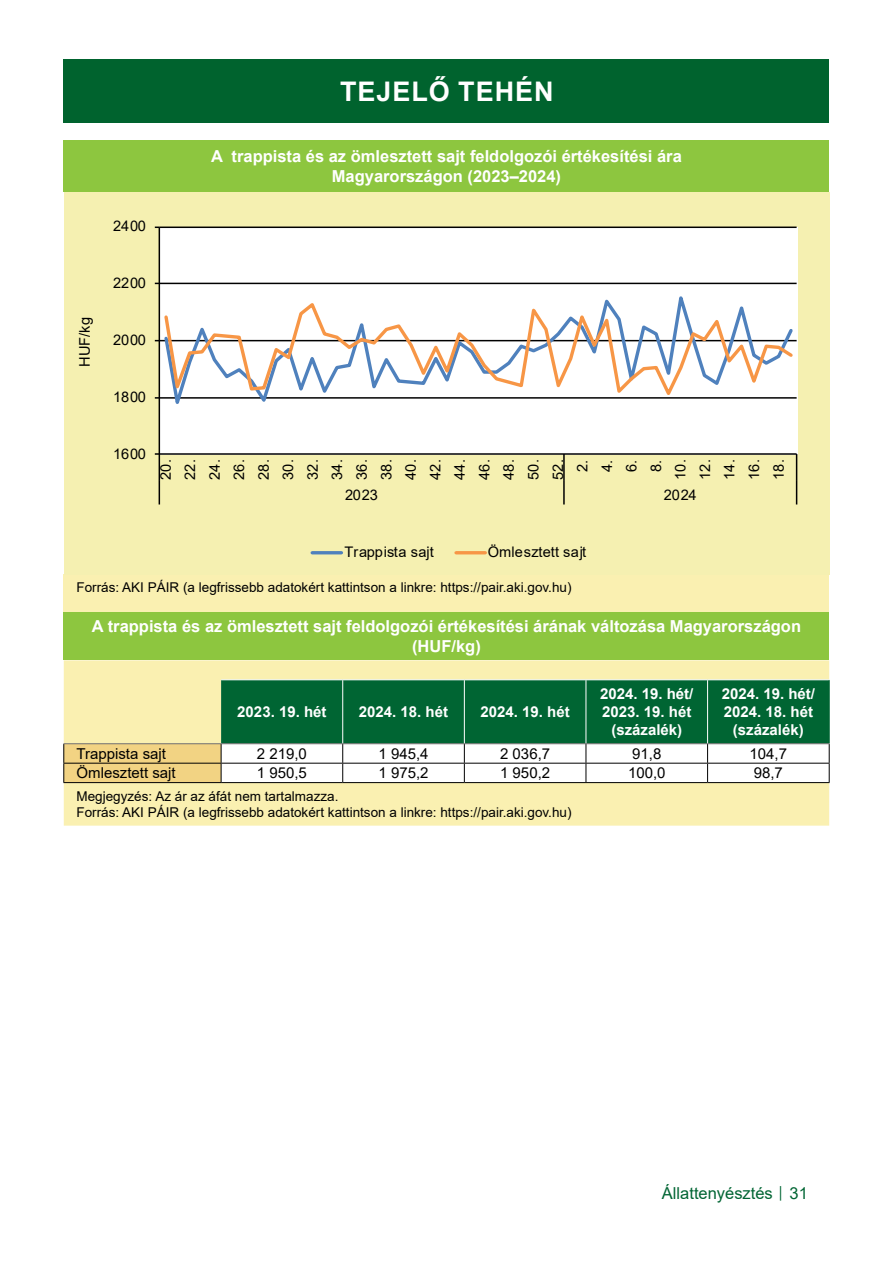
<style>
.page{position:relative;width:893px;height:1263px;background:#fff}
.page>*{position:absolute;margin:0;border:0;box-sizing:border-box;transform-origin:0 0}
.Cím_01_tartalomjegyzeken_kivul{font:700 27px "Arial";letter-spacing:.035em;color:#fff}
.Tablazat_cime{font:700 16.5px/19.8px "Arial";color:#fff;text-align:center}
.t1{font:16.5px "Arial";color:#006533}
.Tablazat_fejlece_kozep{font:700 15px/18px "Arial";color:#fff;text-align:center}
.Tablazat_kozep_ertek{font:15px "Arial";color:#000}
.Tablazat_bal_kategoria{font:15px "Arial";color:#000}
.t2{font:14.55px/24.5px "Arial";letter-spacing:-.02em;color:#000;text-align:center}
.t3{font:14.55px "Arial";letter-spacing:.02em;color:#000}
.t4{font:14.55px "Arial";letter-spacing:.01em;color:#000}
.Tablazat_forrasa{font:13.5px/16.2px "Arial";color:#000}
.s1{font-size:12px}
</style>
<div class="page">
<div style="left:64px;top:60px;width:765px;height:63px;background:#00632e"></div>
<div style="left:64px;top:611px;width:765px;height:49px;background:#8dc63f"></div>
<div style="left:64px;top:660px;width:765px;height:166px;background:#faf0b1"></div>
<hr style="left:221px;top:679px;width:122px;height:1px;background:#fff">
<hr style="left:343px;top:679px;width:121px;height:1px;background:#fff">
<hr style="left:464px;top:679px;width:122px;height:1px;background:#fff">
<hr style="left:586px;top:679px;width:122px;height:1px;background:#fff">
<hr style="left:708px;top:679px;width:122px;height:1px;background:#fff">
<svg style="left:63px;top:680px;width:767px;height:102px"></svg>
<hr style="left:63px;top:782px;width:158px;height:1px;background:#000">
<hr style="left:221px;top:782px;width:122px;height:1px;background:#000">
<hr style="left:343px;top:782px;width:121px;height:1px;background:#000">
<hr style="left:464px;top:782px;width:122px;height:1px;background:#000">
<hr style="left:586px;top:782px;width:122px;height:1px;background:#000">
<hr style="left:708px;top:782px;width:122px;height:1px;background:#000">
<div style="left:64px;top:140px;width:765px;height:51px;background:#8dc63f"></div>
<div style="left:64px;top:574px;width:765px;height:37px;background:#faf0b1"></div>
<div style="left:64px;top:192px;width:765px;height:382px;background:#f5f0b1"></div>
<div style="left:160px;top:227px;width:637px;height:228px;background:#fff"></div>
<hr style="left:159px;top:397px;width:638px;height:2px;background:#000">
<hr style="left:159px;top:340px;width:638px;height:1px;background:#000">
<hr style="left:159px;top:283px;width:638px;height:1px;background:#000">
<hr style="left:159px;top:227px;width:638px;height:1px;background:#000">
<hr style="left:159px;top:227px;width:1px;height:227px;background:#000">
<hr style="left:159px;top:453px;width:638px;height:2px;background:#000">
<hr style="left:563px;top:454px;width:2px;height:27px;background:#000">
<svg style="left:155px;top:453px;width:5px;height:51px"></svg>
<hr style="left:563px;top:481px;width:2px;height:23px;background:#000">
<svg style="left:796px;top:455px;width:1px;height:49px"></svg>
<svg style="left:162px;top:284px;width:633px;height:120px"></svg>
<svg style="left:162px;top:299px;width:634px;height:102px"></svg>
<hr style="left:312px;top:551px;width:29px;height:3px;background:#4f81bd">
<hr style="left:456px;top:551px;width:29px;height:3px;background:#f79646">
<p class="Cím_01_tartalomjegyzeken_kivul" style="left:340px;top:73px;width:215px">TEJELŐ TEHÉN</p>
<p class="t2" style="left:72px;top:366px;width:51px;rotate:-90deg">HUF/kg</p>
<p class="t2" style="left:113px;top:214px;width:34px">2400</p>
<p class="t2" style="left:113px;top:271px;width:34px">2200</p>
<p class="Tablazat_cime" style="left:211px;top:146px;width:472px">A trappista és az ömlesztett sajt feldolgozói értékesítési ára<br>Magyarországon (2023–2024)</p>
<p class="t2" style="left:113px;top:328px;width:34px">2000</p>
<p class="t2" style="left:113px;top:385px;width:34px">1800</p>
<p class="t2" style="left:113px;top:442px;width:34px">1600</p>
<p class="t2" style="left:153px;top:480px;width:22px;rotate:-90deg">20.<br>22.<br>24.<br>26.<br>28.<br>30.<br>32.<br>34.<br>36.<br>38.<br>40.<br>42.<br>44.<br>46.<br>48.<br>50.<br>52.<br>2.<br>4.<br>6.<br>8.<br>10.<br>12.<br>14.<br>16.<br>18.</p>
<p class="t2" style="left:345px;top:482px;width:34px">2023</p>
<p class="t2" style="left:664px;top:482px;width:34px">2024</p>
<p class="t4" style="left:344px;top:542px;width:91px">Trappista sajt</p>
<p class="t3" style="left:488px;top:542px;width:100px">Ömlesztett sajt</p>
<p class="Tablazat_forrasa" style="left:77px;top:579px;width:496px">Forrás: AKI PÁIR (a legfrissebb adatokért kattintson a linkre: https://pair.aki.gov.hu)</p>
<p class="Tablazat_cime" style="left:92px;top:616px;width:711px">A trappista és az ömlesztett sajt feldolgozói értékesítési árának változása Magyarországon (HUF/kg)</p>
<p class="Tablazat_fejlece_kozep" style="left:237px;top:703px;width:91px">2023. 19. hét</p>
<p class="Tablazat_fejlece_kozep" style="left:359px;top:703px;width:91px">2024. 18. hét</p>
<p class="Tablazat_fejlece_kozep" style="left:481px;top:703px;width:91px">2024. 19. hét</p>
<p class="Tablazat_fejlece_kozep" style="left:600px;top:685px;width:95px">2024. 19. hét/<br>2023. 19. hét (százalék)</p>
<p class="Tablazat_fejlece_kozep" style="left:722px;top:685px;width:95px">2024. 19. hét/<br>2024. 18. hét (százalék)</p>
<p class="Tablazat_bal_kategoria" style="left:77px;top:743px;width:91px">Trappista sajt</p>
<p class="Tablazat_kozep_ertek" style="left:257px;top:743px;width:52px">2 219,0</p>
<p class="Tablazat_kozep_ertek" style="left:378px;top:743px;width:52px">1 945,4</p>
<p class="Tablazat_kozep_ertek" style="left:500px;top:743px;width:52px">2 036,7</p>
<p class="Tablazat_kozep_ertek" style="left:632px;top:743px;width:31px">91,8</p>
<p class="Tablazat_kozep_ertek" style="left:750px;top:743px;width:39px">104,7</p>
<p class="Tablazat_bal_kategoria" style="left:77px;top:763px;width:101px">Ömlesztett sajt</p>
<p class="Tablazat_kozep_ertek" style="left:257px;top:763px;width:52px">1 950,5</p>
<p class="Tablazat_kozep_ertek" style="left:378px;top:763px;width:52px">1 975,2</p>
<p class="Tablazat_kozep_ertek" style="left:500px;top:763px;width:52px">1 950,2</p>
<p class="Tablazat_kozep_ertek" style="left:628px;top:763px;width:39px">100,0</p>
<p class="Tablazat_kozep_ertek" style="left:754px;top:763px;width:31px">98,7</p>
<p class="Tablazat_forrasa" style="left:77px;top:788px;width:496px">Megjegyzés: Az ár az áfát nem tartalmazza.<br>Forrás: AKI PÁIR (a legfrissebb adatokért kattintson a linkre: https://pair.aki.gov.hu)</p>
<p class="t1" style="left:662px;top:1182px;width:147px">Állattenyésztés <span class="s1">│</span> 31</p>
</div>
